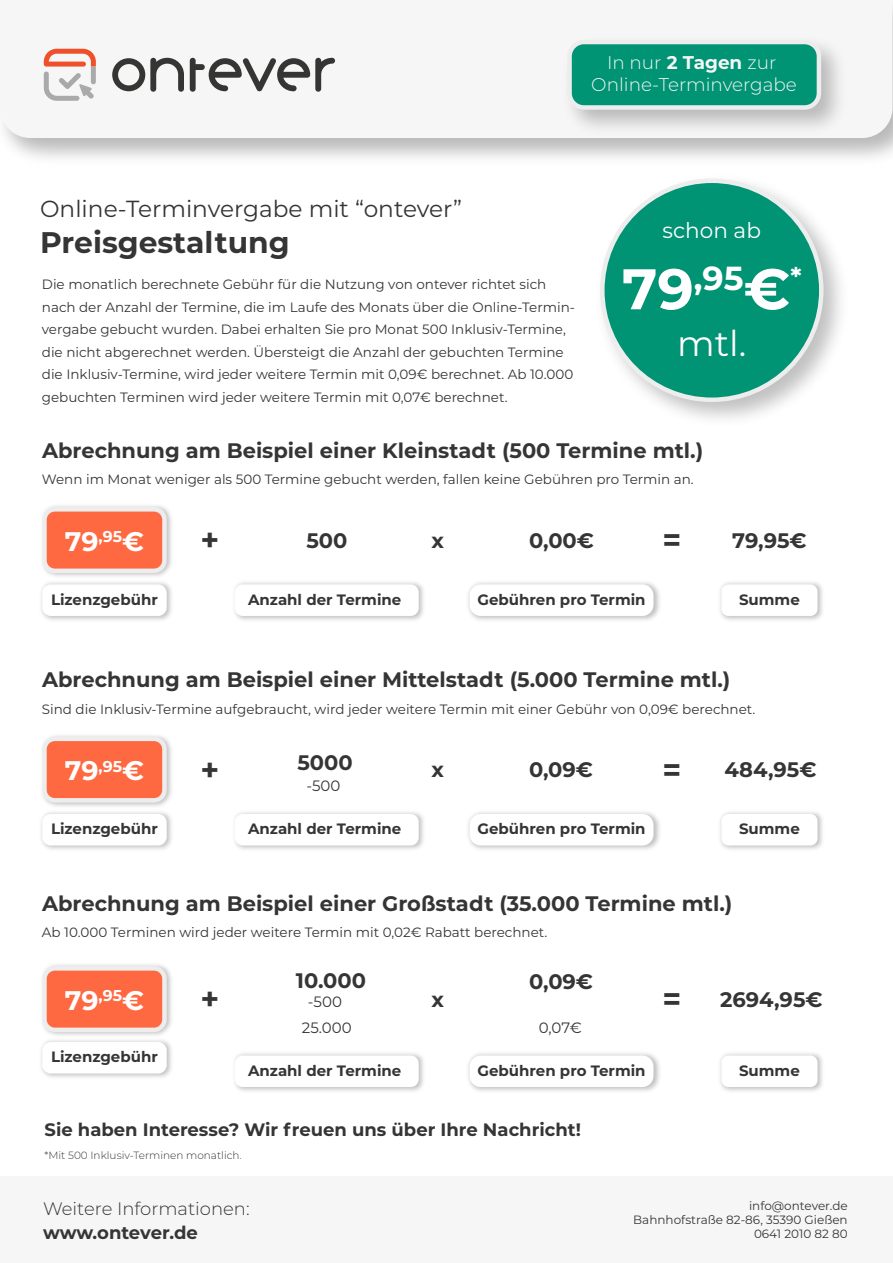
<style>
.page{position:relative;width:893px;height:1263px;background:#fff}
.page>*{position:absolute;margin:0;border:0;box-sizing:border-box;transform-origin:0 0}
.t1{font:700 57.15px "Montserrat";color:#fff}
.t2{font:35.55px "Montserrat";color:#fff}
.t3{font:700 31.5px "Montserrat";color:#353535}
.t4{font:700 29.85px "Montserrat";color:#353535}
.t5{font:700 26.85px "Montserrat";color:#fff}
.t6{font:23.25px "Montserrat";color:#353535}
.t7{font:21.6px "Montserrat";color:#fff}
.t8{font:700 21px "Montserrat";color:#353535}
.t9{font:300 18.45px/22px "Montserrat";color:#f6f6f6;text-align:center}
.t10{font:700 18px "Montserrat";color:#353535}
.t11{font:300 18px "Montserrat";color:#353535}
.t12{font:700 15px "Montserrat";color:#353535}
.t13{font:15px/26.2px "Montserrat";color:#353535;text-align:center}
.t14{font:13.5px/22.5px "Montserrat";color:#353535}
.t15{font:12px/14.4px "Montserrat";color:#353535;text-align:right}
.t16{font:300 10.5px "Montserrat";color:#353535}
.s1{font-weight:700}
</style>
<div class="page">
<img style="left:44px;top:505px;width:128px;height:72px">
<div style="left:44px;top:509px;width:120px;height:62px;background:#ff6941;border-radius:11px"></div>
<div style="left:42px;top:507px;width:125px;height:66px;border:4px solid #ededed;border-radius:11px"></div>
<img style="left:41px;top:582px;width:131px;height:38px">
<div style="left:42px;top:584px;width:125px;height:32px;background:#fff;border-radius:9px"></div>
<img style="left:234px;top:582px;width:190px;height:38px">
<div style="left:235px;top:584px;width:184px;height:32px;background:#fff;border-radius:8px"></div>
<img style="left:468px;top:582px;width:192px;height:38px">
<div style="left:470px;top:584px;width:183px;height:32px;background:#fff;border-radius:11px"></div>
<img style="left:720px;top:582px;width:103px;height:38px">
<div style="left:721px;top:584px;width:96px;height:32px;background:#fff;border-radius:7px"></div>
<div style="left:0;top:0;width:893px;height:138px;background:#f6f6f6"></div>
<img style="left:555px;top:27px;width:300px;height:117px">
<div style="left:570px;top:42px;width:249px;height:65px;background:#009374;border-radius:14px"></div>
<div style="left:567px;top:40px;width:254px;height:70px;border:4px solid #ededed;border-radius:14px"></div>
<div style="left:0;top:1176px;width:892px;height:87px;background:#f6f6f6"></div>
<img style="left:603px;top:178px;width:238px;height:241px">
<div style="left:602px;top:181px;width:219px;height:219px;background:#009374;border-radius:50%"></div>
<img style="left:44px;top:735px;width:128px;height:72px">
<div style="left:44px;top:739px;width:120px;height:61px;background:#ff6941;border-radius:11px"></div>
<div style="left:42px;top:737px;width:125px;height:66px;border:4px solid #ededed;border-radius:11px"></div>
<img style="left:41px;top:812px;width:131px;height:38px">
<div style="left:42px;top:814px;width:125px;height:31px;background:#fff;border-radius:9px"></div>
<img style="left:234px;top:812px;width:190px;height:38px">
<div style="left:235px;top:814px;width:184px;height:31px;background:#fff;border-radius:8px"></div>
<img style="left:468px;top:812px;width:192px;height:38px">
<div style="left:470px;top:814px;width:183px;height:31px;background:#fff;border-radius:11px"></div>
<img style="left:720px;top:812px;width:103px;height:38px">
<div style="left:721px;top:814px;width:96px;height:31px;background:#fff;border-radius:7px"></div>
<img style="left:44px;top:964px;width:128px;height:72px">
<div style="left:44px;top:968px;width:120px;height:62px;background:#ff6941;border-radius:11px"></div>
<div style="left:42px;top:966px;width:125px;height:66px;border:4px solid #ededed;border-radius:11px"></div>
<img style="left:41px;top:1040px;width:131px;height:38px">
<div style="left:42px;top:1042px;width:125px;height:31px;background:#fff;border-radius:9px"></div>
<img style="left:234px;top:1053px;width:190px;height:38px">
<div style="left:235px;top:1055px;width:184px;height:32px;background:#fff;border-radius:8px"></div>
<img style="left:468px;top:1053px;width:192px;height:38px">
<div style="left:470px;top:1055px;width:183px;height:32px;background:#fff;border-radius:11px"></div>
<img style="left:720px;top:1053px;width:103px;height:38px">
<div style="left:721px;top:1055px;width:96px;height:32px;background:#fff;border-radius:7px"></div>
<svg style="left:112px;top:58px;width:72px;height:34px"></svg>
<svg style="left:190px;top:58px;width:145px;height:34px"></svg>
<svg style="left:44px;top:49px;width:52px;height:52px"></svg>
<h3 class="t9" style="left:591px;top:51px;width:207px">In nur <span class="s1">2 Tagen</span> zur<br>Online-Terminvergabe</h3>
<h3 class="t6" style="left:40px;top:193px;width:423px">Online-Terminvergabe mit “ontever”</h3>
<h3 class="t4" style="left:40px;top:221px;width:251px">Preisgestaltung</h3>
<p class="t14" style="left:42px;top:273px;width:535px">Die monatlich berechnete Gebühr für die Nutzung von ontever richtet sich nach der Anzahl der Termine, die im Laufe des Monats über die Online-Termin&shy;vergabe gebucht wurden. Dabei erhalten Sie pro Monat 500 Inklusiv-Termine, die nicht abgerechnet werden. Übersteigt die Anzahl der gebuchten Termine die Inklusiv-Termine, wird jeder weitere Termin mit 0,09€ berechnet. Ab 10.000 gebuchten Terminen wird jeder weitere Termin mit 0,07€ berechnet.</p>
<h3 class="t7" style="left:663px;top:216px;width:100px">schon ab</h3>
<h1 class="t1" style="left:622px;top:248px;width:181px">79<sup>,95</sup>€<sup>*</sup></h1>
<h2 class="t2" style="left:677px;top:318px;width:71px">mtl.</h2>
<h3 class="t8" style="left:42px;top:435px;width:663px">Abrechnung am Beispiel einer Kleinstadt (500 Termine mtl.)</h3>
<p class="t14" style="left:42px;top:468px;width:653px">Wenn im Monat weniger als 500 Termine gebucht werden, fallen keine Gebühren pro Termin an.</p>
<h3 class="t5" style="left:65px;top:522px;width:81px">79<sup>,95</sup>€</h3>
<h3 class="t3" style="left:200px;top:517px;width:20px">+</h3>
<h3 class="t8" style="left:306px;top:525px;width:43px">500</h3>
<h3 class="t8" style="left:431px;top:525px;width:14px">x</h3>
<h3 class="t8" style="left:529px;top:525px;width:66px">0,00€</h3>
<h3 class="t3" style="left:662px;top:517px;width:20px">=</h3>
<h3 class="t8" style="left:732px;top:525px;width:76px">79,95€</h3>
<p class="t12" style="left:51px;top:588px;width:108px">Lizenzgebühr</p>
<p class="t12" style="left:248px;top:588px;width:155px">Anzahl der Termine</p>
<p class="t12" style="left:477px;top:588px;width:170px">Gebühren pro Termin</p>
<p class="t12" style="left:739px;top:588px;width:62px">Summe</p>
<h3 class="t8" style="left:42px;top:665px;width:690px">Abrechnung am Beispiel einer Mittelstadt (5.000 Termine mtl.)</h3>
<p class="t14" style="left:42px;top:697px;width:715px">Sind die Inklusiv-Termine aufgebraucht, wird jeder weitere Termin mit einer Gebühr von 0,09€ berechnet.</p>
<h3 class="t5" style="left:65px;top:751px;width:81px">79<sup>,95</sup>€</h3>
<h3 class="t8" style="left:297px;top:747px;width:57px">5000</h3>
<p class="t13" style="left:306px;top:772px;width:36px">-500</p>
<h3 class="t3" style="left:200px;top:747px;width:20px">+</h3>
<h3 class="t8" style="left:431px;top:755px;width:14px">x</h3>
<h3 class="t3" style="left:662px;top:747px;width:20px">=</h3>
<h3 class="t8" style="left:529px;top:755px;width:66px">0,09€</h3>
<h3 class="t8" style="left:725px;top:755px;width:94px">484,95€</h3>
<p class="t12" style="left:51px;top:818px;width:108px">Lizenzgebühr</p>
<p class="t12" style="left:248px;top:818px;width:155px">Anzahl der Termine</p>
<p class="t12" style="left:477px;top:818px;width:170px">Gebühren pro Termin</p>
<p class="t12" style="left:739px;top:818px;width:62px">Summe</p>
<h3 class="t8" style="left:42px;top:888px;width:692px">Abrechnung am Beispiel einer Großstadt (35.000 Termine mtl.)</h3>
<p class="t14" style="left:42px;top:921px;width:507px">Ab 10.000 Terminen wird jeder weitere Termin mit 0,02€ Rabatt berechnet.</p>
<h3 class="t5" style="left:65px;top:981px;width:81px">79<sup>,95</sup>€</h3>
<h3 class="t8" style="left:296px;top:965px;width:72px">10.000</h3>
<h3 class="t8" style="left:529px;top:966px;width:66px">0,09€</h3>
<h3 class="t3" style="left:200px;top:976px;width:20px">+</h3>
<h3 class="t8" style="left:431px;top:984px;width:14px">x</h3>
<h3 class="t3" style="left:662px;top:976px;width:20px">=</h3>
<p class="t13" style="left:302px;top:988px;width:51px">-500<br>25.000</p>
<p class="t13" style="left:539px;top:1014px;width:45px">0,07€</p>
<h3 class="t8" style="left:720px;top:984px;width:104px">2694,95€</h3>
<p class="t12" style="left:51px;top:1046px;width:108px">Lizenzgebühr</p>
<p class="t12" style="left:248px;top:1059px;width:155px">Anzahl der Termine</p>
<p class="t12" style="left:477px;top:1059px;width:170px">Gebühren pro Termin</p>
<p class="t12" style="left:739px;top:1059px;width:62px">Summe</p>
<h3 class="t10" style="left:45px;top:1116px;width:538px">Sie haben Interesse? Wir freuen uns über Ihre Nachricht!</h3>
<p class="t16" style="left:45px;top:1147px;width:199px">*Mit 500 Inklusiv-Terminen monatlich.</p>
<h3 class="t11" style="left:43px;top:1196px;width:208px">Weitere Informationen:</h3>
<p class="t15" style="left:633px;top:1198px;width:216px">info@ontever.de<br>Bahnhofstraße 82-86, 35390 Gießen</p>
<h3 class="t10" style="left:43px;top:1219px;width:156px">www.ontever.de</h3>
<p class="t15" style="left:754px;top:1226px;width:95px">0641 2010 82 80</p>
</div>
